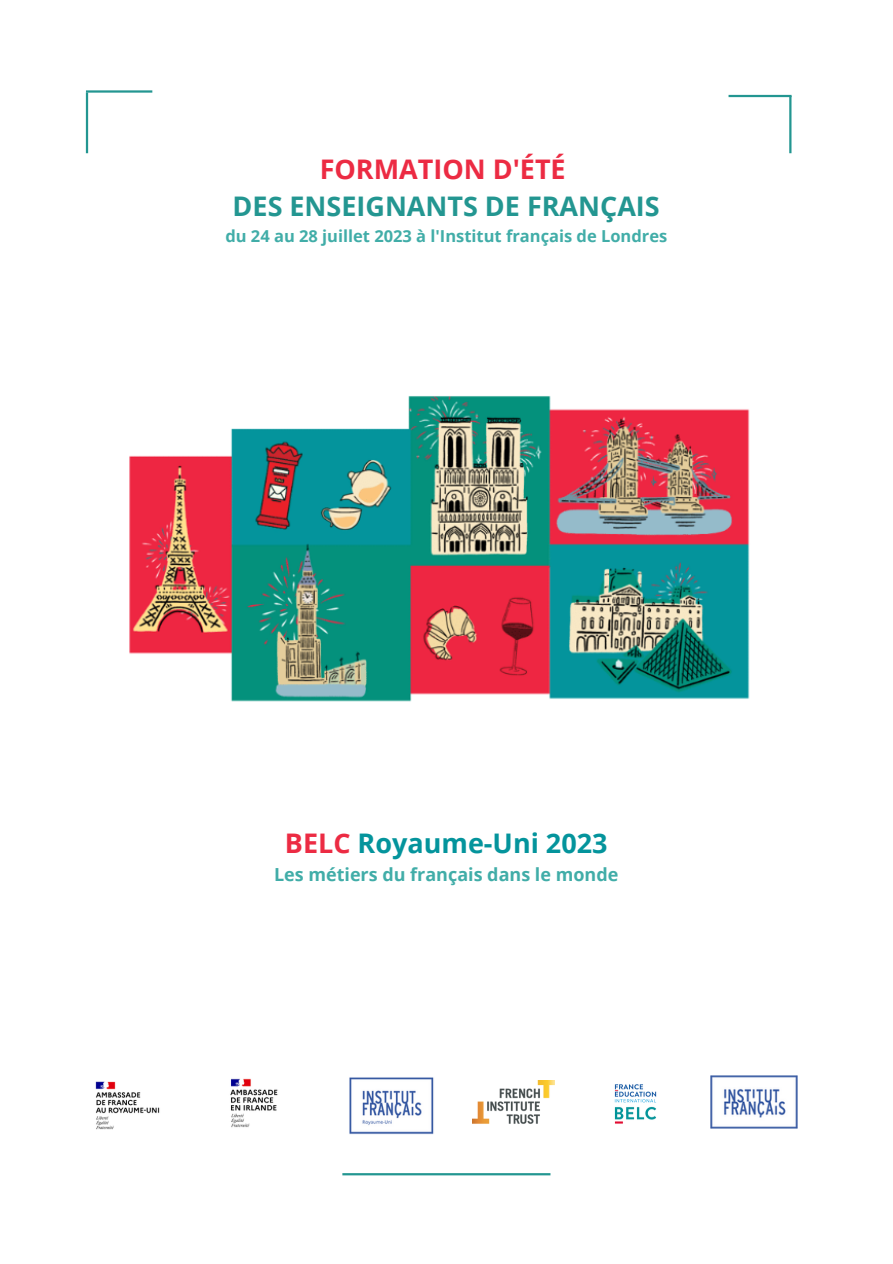
<style>
.page{position:relative;width:893px;height:1264px;background:#fff}
.page>*{position:absolute;margin:0;border:0;box-sizing:border-box;transform-origin:0 0}
.t1{font:700 27px "Open Sans";color:#239691}
.t2{font:700 27px "Open Sans";color:#04949c}
.t3{font:700 27px "Open Sans";color:#ec2b43}
.t4{font:700 18px "Open Sans";color:#41ada8}
.t5{font:700 16.5px "Open Sans";color:#41ada8}
.s1{color:#ec2b43}
</style>
<div class="page">
<hr style="left:86px;top:92px;width:2px;height:61px;background:#239691">
<hr style="left:86px;top:90px;width:66px;height:3px;background:#239691">
<hr style="left:728px;top:95px;width:63px;height:2px;background:#239691">
<hr style="left:789px;top:96px;width:2px;height:57px;background:#239691">
<hr style="left:342px;top:1173px;width:208px;height:2px;background:#239691">
<img style="left:129px;top:396px;width:621px;height:306px">
<img style="left:95px;top:1081px;width:65px;height:49px">
<img style="left:230px;top:1078px;width:48px;height:50px">
<img style="left:473px;top:1080px;width:82px;height:44px">
<img style="left:614px;top:1084px;width:43px;height:40px">
<img style="left:349px;top:1077px;width:85px;height:57px">
<img style="left:710px;top:1075px;width:87px;height:53px">
<h1 class="t3" style="left:320px;top:150px;width:247px">FORMATION D'ÉTÉ</h1>
<h1 class="t1" style="left:232px;top:187px;width:428px">DES ENSEIGNANTS DE FRANÇAIS</h1>
<p class="t5" style="left:225px;top:224px;width:443px">du 24 au 28 juillet 2023 à l'Institut français de Londres</p>
<h1 class="t2" style="left:285px;top:823px;width:324px"><span class="s1">BELC</span> Royaume-Uni 2023</h1>
<p class="t4" style="left:274px;top:861px;width:346px">Les métiers du français dans le monde</p>
</div>
